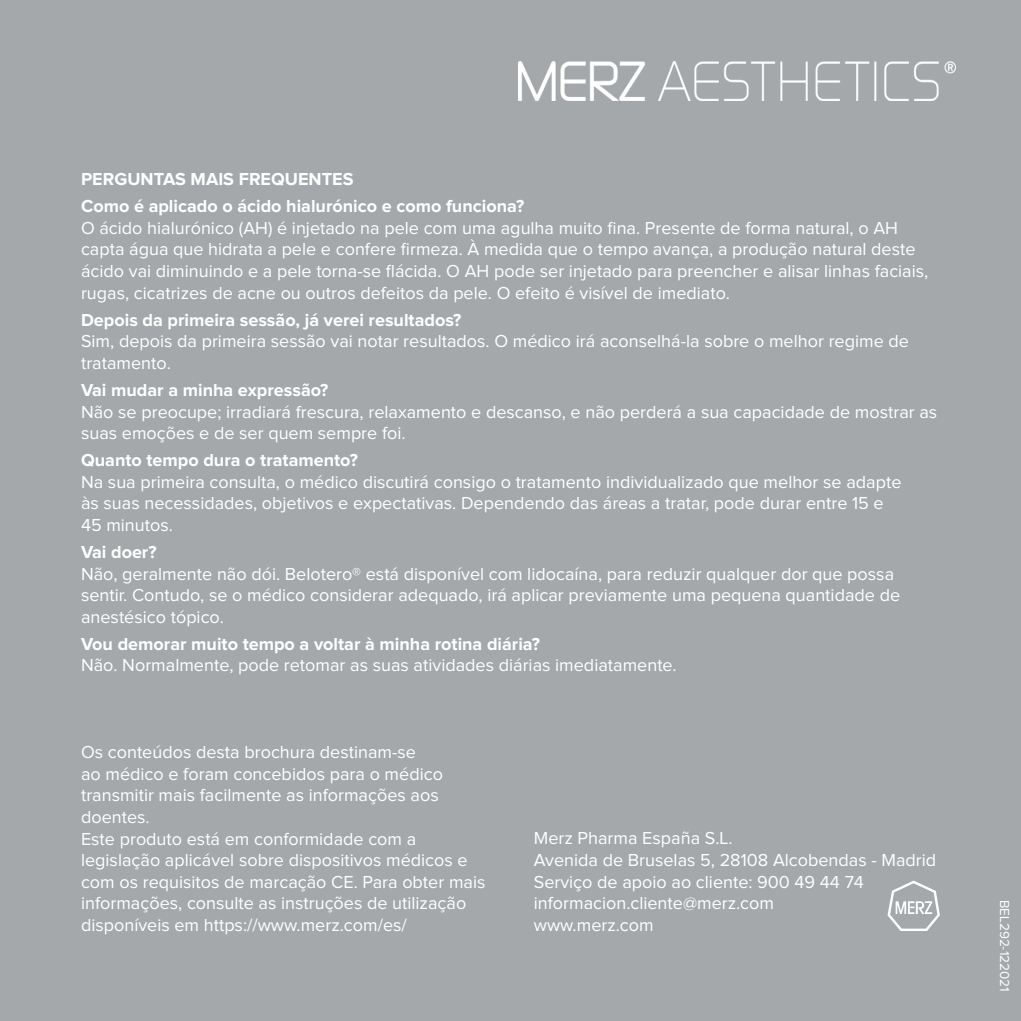
<style>
.page{position:relative;width:1021px;height:1021px;background:#fff}
.page>*{position:absolute;margin:0;border:0;box-sizing:border-box;transform-origin:0 0}
.t1{font:18px/21.6px "Proxima Nova";color:#fff}
.t2{font:700 18px/27px "Proxima Nova";color:#fff}
.t3{font:13.5px "Proxima Nova";color:#fff}
</style>
<div class="page">
<div style="left:0;top:0;width:1020px;height:1020px;background:#a4a8ab"></div>
<svg style="left:887px;top:880px;width:52px;height:51px"></svg>
<img style="left:518px;top:62px;width:437px;height:38px">
<p class="t2" style="left:81px;top:166px;width:445px">PERGUNTAS MAIS FREQUENTES<br>Como é aplicado o ácido hialurónico e como funciona?</p>
<p class="t1" style="left:81px;top:218px;width:848px">O ácido hialurónico (AH) é injetado na pele com uma agulha muito fina. Presente de forma natural, o AH capta água que hidrata a pele e confere firmeza. À medida que o tempo avança, a produção natural deste ácido vai diminuindo e a pele torna-se flácida. O AH pode ser injetado para preencher e alisar linhas faciais, rugas, cicatrizes de acne ou outros defeitos da pele. O efeito é visível de imediato.</p>
<p class="t2" style="left:81px;top:307px;width:382px">Depois da primeira sessão, já verei resultados?</p>
<p class="t1" style="left:81px;top:331px;width:829px">Sim, depois da primeira sessão vai notar resultados. O médico irá aconselhá-la sobre o melhor regime de tratamento.</p>
<p class="t2" style="left:81px;top:377px;width:249px">Vai mudar a minha expressão?</p>
<p class="t1" style="left:81px;top:401px;width:857px">Não se preocupe; irradiará frescura, relaxamento e descanso, e não perderá a sua capacidade de mostrar as suas emoções e de ser quem sempre foi.</p>
<p class="t2" style="left:81px;top:447px;width:278px">Quanto tempo dura o tratamento?</p>
<p class="t1" style="left:81px;top:472px;width:822px">Na sua primeira consulta, o médico discutirá consigo o tratamento individualizado que melhor se adapte às suas necessidades, objetivos e expectativas. Dependendo das áreas a tratar, pode durar entre 15 e<br>45 minutos.</p>
<p class="t2" style="left:81px;top:539px;width:77px">Vai doer?</p>
<p class="t1" style="left:81px;top:563px;width:820px">Não, geralmente não dói. Belotero® está disponível com lidocaína, para reduzir qualquer dor que possa sentir. Contudo, se o médico considerar adequado, irá aplicar previamente uma pequena quantidade de anestésico tópico.</p>
<p class="t2" style="left:81px;top:631px;width:460px">Vou demorar muito tempo a voltar à minha rotina diária?</p>
<p class="t1" style="left:81px;top:655px;width:597px">Não. Normalmente, pode retomar as suas atividades diárias imediatamente.</p>
<p class="t1" style="left:81px;top:742px;width:406px">Os conteúdos desta brochura destinam-se<br>ao médico e foram concebidos para o médico transmitir mais facilmente as informações aos doentes.<br>Este produto está em conformidade com a legislação aplicável sobre dispositivos médicos e com os requisitos de marcação CE. Para obter mais informações, consulte as instruções de utilização disponíveis em https://www.merz.com/es/</p>
<p class="t1" style="left:534px;top:828px;width:404px">Merz Pharma España S.L.<br>Avenida de Bruselas 5, 28108 Alcobendas - Madrid<br>Serviço de apoio ao cliente: 900 49 44 74 informacion.cliente@merz.com<br>www.merz.com</p>
<p class="t3" style="left:1010px;top:899px;width:93px;rotate:90deg">BEL292-122021</p>
</div>
